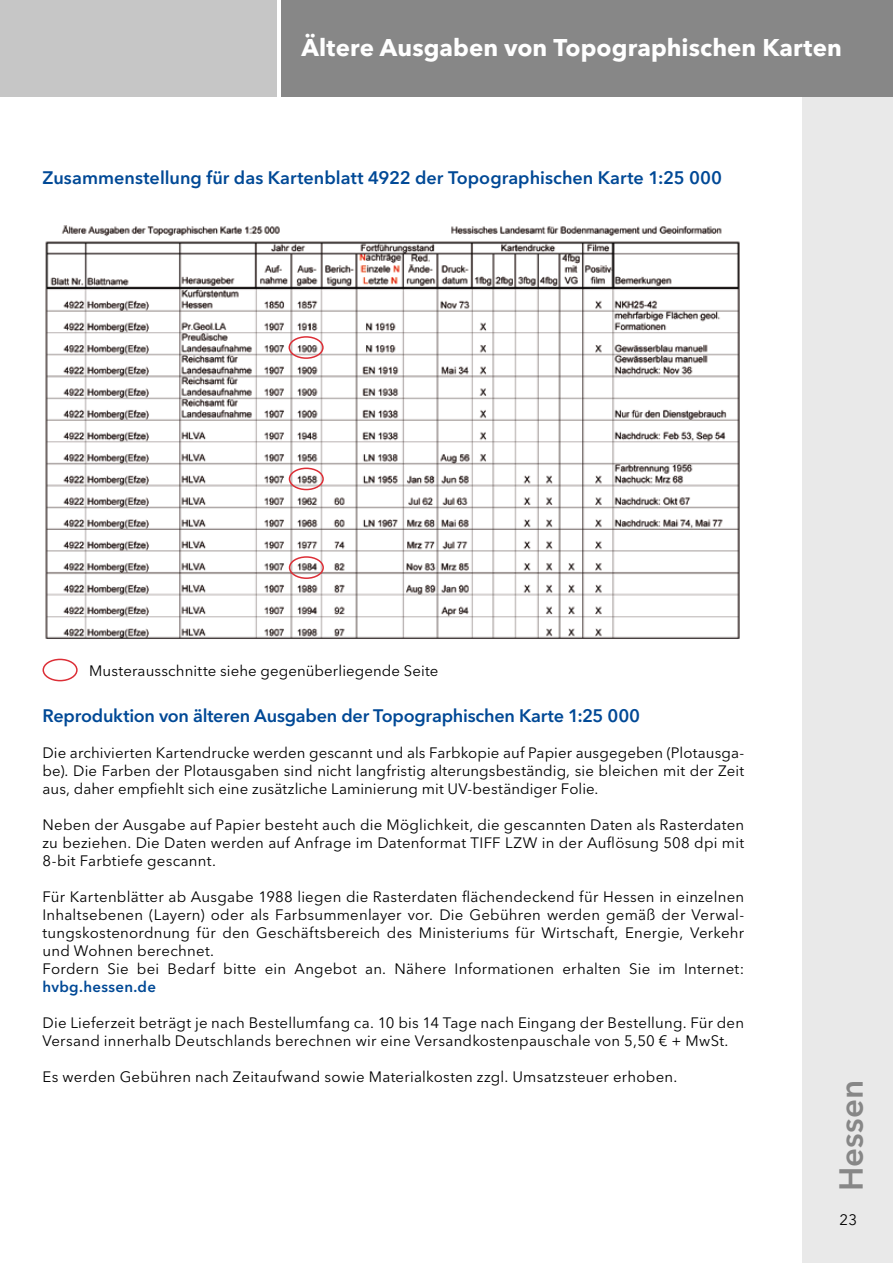
<style>
.page{position:relative;width:893px;height:1263px;background:#fff}
.page>*{position:absolute;margin:0;border:0;box-sizing:border-box;transform-origin:0 0}
.t1{font:600 33px "Avenir Next LT Pro";color:#878787}
.t2{font:700 24px "Avenir Next LT Pro";letter-spacing:.005em;color:#fff}
.t3{font:600 18px "Avenir Next LT Pro";letter-spacing:-.01em;color:#004996}
.t4{font:15px/18px "Avenir Next LT Pro";letter-spacing:.015em;color:#000;text-align:justify}
.t5{font:600 15px "Avenir Next LT Pro";letter-spacing:.02em;color:#004996}
</style>
<div class="page">
<div style="left:803px;top:0;width:90px;height:1263px;background:#e9e9e9"></div>
<div style="left:0;top:0;width:276px;height:97px;background:#c6c6c6"></div>
<div style="left:281px;top:0;width:612px;height:97px;background:#878787"></div>
<img style="left:45px;top:225px;width:695px;height:414px">
<div style="left:289px;top:556px;width:35px;height:23px;border:2px solid #dc2e36;border-radius:50%"></div>
<div style="left:289px;top:468px;width:35px;height:22px;border:2px solid #dc2e36;border-radius:50%"></div>
<div style="left:289px;top:336px;width:35px;height:23px;border:2px solid #dc2e36;border-radius:50%"></div>
<div style="left:43px;top:659px;width:35px;height:22px;border:2px solid #dc2e36;border-radius:50%"></div>
<p class="t2" style="left:301px;top:33px;width:542px">Ältere Ausgaben von Topographischen Karten</p>
<p class="t3" style="left:43px;top:166px;width:681px">Zusammenstellung für das Kartenblatt 4922 der Topographischen Karte 1:25 000</p>
<p class="t4" style="left:89px;top:662px;width:351px">Musterausschnitte siehe gegenüberliegende Seite</p>
<p class="t3" style="left:43px;top:705px;width:599px">Reproduktion von älteren Ausgaben der Topographischen Karte 1:25 000</p>
<p class="t4" style="left:43px;top:744px;width:703px">Die archivierten Kartendrucke werden gescannt und als Farbkopie auf Papier ausgegeben (Plotausga&shy;be). Die Farben der Plotausgaben sind nicht langfristig alterungsbeständig, sie bleichen mit der Zeit aus, daher empfehlt sich eine zusätzliche Laminierung mit UV-beständiger Folie.</p>
<p class="t4" style="left:43px;top:816px;width:703px">Neben der Ausgabe auf Papier besteht auch die Möglichkeit, die gescannten Daten als Rasterdaten zu beziehen. Die Daten werden auf Anfrage im Datenformat TIFF LZW in der Aufösung 508 dpi mit 8-bit Farbtiefe gescannt.</p>
<p class="t4" style="left:43px;top:888px;width:703px;text-align:left">Für Kartenblätter ab Ausgabe 1988 liegen die Rasterdaten fächendeckend für Hessen in einzelnen Inhaltsebenen (Layern) oder als Farbsummenlayer vor. Die Gebühren werden gemäß der Verwal&shy;tungskostenordnung für den Geschäftsbereich des Ministeriums für Wirtschaft, Energie, Verkehr und Wohnen berechnet.<br>Fordern Sie bei Bedarf bitte ein Angebot an. Nähere Informationen erhalten Sie im Internet:</p>
<p class="t5" style="left:43px;top:978px;width:115px">hvbg.hessen.de</p>
<p class="t4" style="left:43px;top:1014px;width:703px">Die Lieferzeit beträgt je nach Bestellumfang ca. 10 bis 14 Tage nach Eingang der Bestellung. Für den<br>Versand innerhalb Deutschlands berechnen wir eine Versandkostenpauschale von 5,50 € + MwSt.</p>
<p class="t4" style="left:43px;top:1068px;width:636px">Es werden Gebühren nach Zeitaufwand sowie Materialkosten zzgl. Umsatzsteuer erhoben.</p>
<p class="t1" style="left:831px;top:1191px;width:113px;rotate:-90deg">Hessen</p>
<p class="t4" style="left:840px;top:1211px;width:19px">23</p>
</div>
